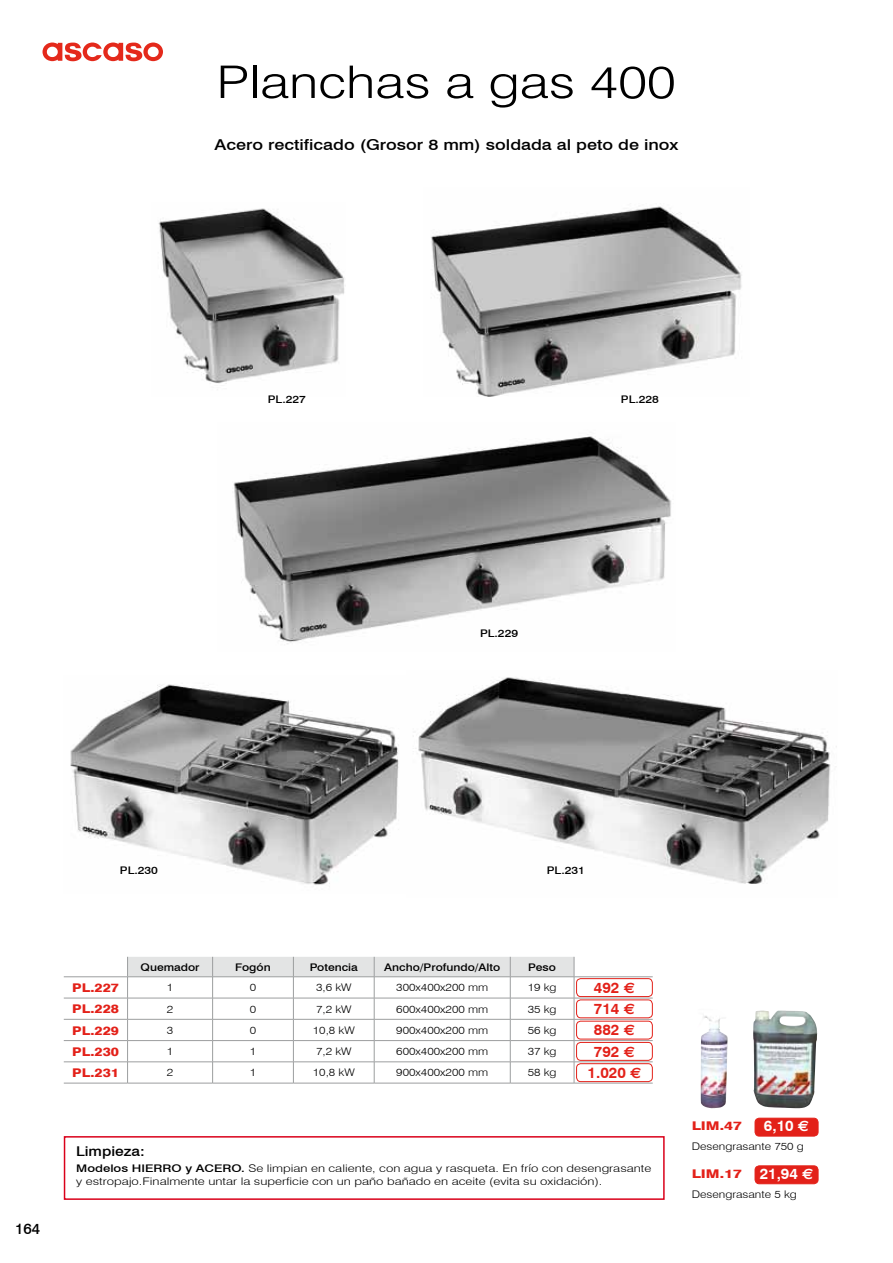
<style>
.page{position:relative;width:893px;height:1263px;background:#fff}
.page>*{position:absolute;margin:0;border:0;box-sizing:border-box;transform-origin:0 0}
.t1{font:300 45px "Swiss 721 BT";color:#000;scale:1.2 1}
.t2{font:500 15px "Swiss 721 BT";color:#000;scale:1.2 1}
.t3{font:700 15px/21.3px "Swiss 721 BT";color:#e32119;text-align:center}
.t4{font:700 15px "Swiss 721 BT";color:#fff}
.t5{font:500 15px "Swiss 721 BT";color:#000}
.t6{font:500 13.5px "Swiss 721 BT";color:#000;scale:1.15 1}
.t7{font:800 12px "Swiss 721 BT";color:#e32119;scale:1.15 1}
.t8{font:800 12px "Swiss 721 BT";color:#e32119;scale:1.25 1}
.t9{font:300 10.5px/13.5px "Swiss 721 BT";color:#000;scale:1.25 1}
.t10{font:300 10.5px "Swiss 721 BT";color:#000;scale:1.15 1}
.t11{font:500 10.5px "Swiss 721 BT";color:#000;scale:1.15 1}
.s1{font-family:"Euro Sans"}
.s2{font-weight:500}
</style>
<div class="page">
<img style="left:233px;top:434px;width:438px;height:210px">
<img style="left:158px;top:208px;width:187px;height:176px">
<img style="left:413px;top:677px;width:424px;height:207px">
<img style="left:431px;top:206px;width:311px;height:190px">
<img style="left:70px;top:684px;width:329px;height:201px">
<div style="left:755px;top:1118px;width:63px;height:18px;background:#e32119;border-radius:4px"></div>
<div style="left:755px;top:1118px;width:63px;height:18px;border:1px solid #e32119;border-radius:4px"></div>
<div style="left:755px;top:1166px;width:63px;height:18px;background:#e32119;border-radius:4px"></div>
<div style="left:755px;top:1165px;width:63px;height:19px;border:1px solid #e32119;border-radius:4px"></div>
<img style="left:754px;top:1010px;width:26px;height:11px">
<div style="left:64px;top:1136px;width:601px;height:64px;border:2px solid #da001a"></div>
<hr style="left:64px;top:976px;width:64px;height:1px;background:#9c9e9f">
<hr style="left:574px;top:976px;width:79px;height:1px;background:#9c9e9f">
<hr style="left:64px;top:998px;width:64px;height:1px;background:#9c9e9f">
<hr style="left:574px;top:998px;width:79px;height:1px;background:#9c9e9f">
<hr style="left:64px;top:1019px;width:64px;height:1px;background:#9c9e9f">
<hr style="left:574px;top:1019px;width:79px;height:1px;background:#9c9e9f">
<hr style="left:64px;top:1040px;width:64px;height:1px;background:#9c9e9f">
<hr style="left:574px;top:1040px;width:79px;height:1px;background:#9c9e9f">
<hr style="left:64px;top:1061px;width:64px;height:1px;background:#9c9e9f">
<hr style="left:574px;top:1061px;width:79px;height:1px;background:#9c9e9f">
<svg style="left:127px;top:957px;width:448px;height:126px"></svg>
<hr style="left:64px;top:1083px;width:64px;height:1px;background:#9c9e9f">
<hr style="left:128px;top:1083px;width:85px;height:1px;background:#9c9e9f">
<hr style="left:213px;top:1083px;width:80px;height:1px;background:#9c9e9f">
<hr style="left:293px;top:1083px;width:81px;height:1px;background:#9c9e9f">
<hr style="left:374px;top:1083px;width:136px;height:1px;background:#9c9e9f">
<hr style="left:510px;top:1083px;width:64px;height:1px;background:#9c9e9f">
<hr style="left:574px;top:1083px;width:79px;height:1px;background:#9c9e9f">
<div style="left:576px;top:978px;width:77px;height:19px;border:1px solid #e32119;border-radius:4px"></div>
<div style="left:576px;top:999px;width:77px;height:19px;border:1px solid #e32119;border-radius:4px"></div>
<div style="left:576px;top:1021px;width:77px;height:18px;border:1px solid #e32119;border-radius:4px"></div>
<div style="left:576px;top:1042px;width:77px;height:19px;border:1px solid #e32119;border-radius:4px"></div>
<div style="left:576px;top:1063px;width:77px;height:19px;border:1px solid #e32119;border-radius:4px"></div>
<svg style="left:43px;top:43px;width:120px;height:18px"></svg>
<p class="t1" style="left:216px;top:55px;width:384px">Planchas a gas 400</p>
<p class="t2" style="left:215px;top:135px;width:388px">Acero rectificado (Grosor 8 mm) soldada al peto de inox</p>
<p class="t11" style="left:268px;top:393px;width:35px">PL.227</p>
<p class="t11" style="left:480px;top:627px;width:35px">PL.229</p>
<p class="t11" style="left:621px;top:393px;width:35px">PL.228</p>
<p class="t11" style="left:120px;top:864px;width:35px">PL.230</p>
<p class="t11" style="left:547px;top:864px;width:35px">PL.231</p>
<p class="t5" style="left:15px;top:1219px;width:27px">164</p>
<p class="t11" style="left:141px;top:961px;width:53px">Quemador</p>
<p class="t11" style="left:235px;top:961px;width:32px">Fogón</p>
<p class="t11" style="left:310px;top:961px;width:43px">Potencia</p>
<p class="t11" style="left:384px;top:961px;width:102px">Ancho/Profundo/Alto</p>
<p class="t11" style="left:528px;top:961px;width:26px">Peso</p>
<p class="t7" style="left:72px;top:980px;width:42px">PL.227</p>
<p class="t10" style="left:167px;top:981px;width:7px">1</p>
<p class="t10" style="left:250px;top:981px;width:7px">0</p>
<p class="t10" style="left:316px;top:981px;width:32px">3,6 kW</p>
<p class="t10" style="left:396px;top:981px;width:81px">300x400x200 mm</p>
<p class="t10" style="left:528px;top:981px;width:27px">19 kg</p>
<p class="t7" style="left:72px;top:1002px;width:42px">PL.228</p>
<p class="t10" style="left:167px;top:1002px;width:7px">2</p>
<p class="t10" style="left:250px;top:1002px;width:7px">0</p>
<p class="t10" style="left:316px;top:1002px;width:32px">7,2 kW</p>
<p class="t10" style="left:396px;top:1002px;width:81px">600x400x200 mm</p>
<p class="t10" style="left:528px;top:1002px;width:27px">35 kg</p>
<p class="t7" style="left:72px;top:1023px;width:42px">PL.229</p>
<p class="t10" style="left:167px;top:1024px;width:7px">3</p>
<p class="t10" style="left:250px;top:1024px;width:7px">0</p>
<p class="t10" style="left:313px;top:1024px;width:38px">10,8 kW</p>
<p class="t10" style="left:396px;top:1024px;width:81px">900x400x200 mm</p>
<p class="t10" style="left:528px;top:1024px;width:27px">56 kg</p>
<p class="t7" style="left:72px;top:1044px;width:42px">PL.230</p>
<p class="t10" style="left:167px;top:1045px;width:7px">1</p>
<p class="t10" style="left:250px;top:1045px;width:7px">1</p>
<p class="t10" style="left:316px;top:1045px;width:32px">7,2 kW</p>
<p class="t10" style="left:396px;top:1045px;width:81px">600x400x200 mm</p>
<p class="t10" style="left:528px;top:1045px;width:27px">37 kg</p>
<p class="t7" style="left:72px;top:1065px;width:42px">PL.231</p>
<p class="t10" style="left:167px;top:1066px;width:7px">2</p>
<p class="t10" style="left:250px;top:1066px;width:7px">1</p>
<p class="t10" style="left:313px;top:1066px;width:38px">10,8 kW</p>
<p class="t10" style="left:396px;top:1066px;width:81px">900x400x200 mm</p>
<p class="t10" style="left:528px;top:1066px;width:27px">58 kg</p>
<p class="t3" style="left:588px;top:977px;width:55px">492 <span class="s1">€<br></span>714 <span class="s1">€<br></span>882 <span class="s1">€<br></span>792 <span class="s1">€<br></span>1.020 <span class="s1">€</span></p>
<p class="t6" style="left:76px;top:1143px;width:61px">Limpieza:</p>
<p class="t9" style="left:76px;top:1161px;width:462px"><span class="s2">Modelos HIERRO y ACERO.</span> Se limpian en caliente, con agua y rasqueta. En frío con desengrasante y estropajo.Finalmente untar la superficie con un paño bañado en aceite (evita su oxidación).</p>
<p class="t4" style="left:764px;top:1117px;width:47px">6,10 <span class="s1">€</span></p>
<p class="t4" style="left:760px;top:1164px;width:55px">21,94 <span class="s1">€</span></p>
<p class="t8" style="left:692px;top:1118px;width:42px">LIM.47</p>
<p class="t8" style="left:692px;top:1166px;width:42px">LIM.17</p>
<p class="t10" style="left:692px;top:1140px;width:99px">Desengrasante 750 g</p>
<p class="t10" style="left:692px;top:1187px;width:93px">Desengrasante 5 kg</p>
</div>
